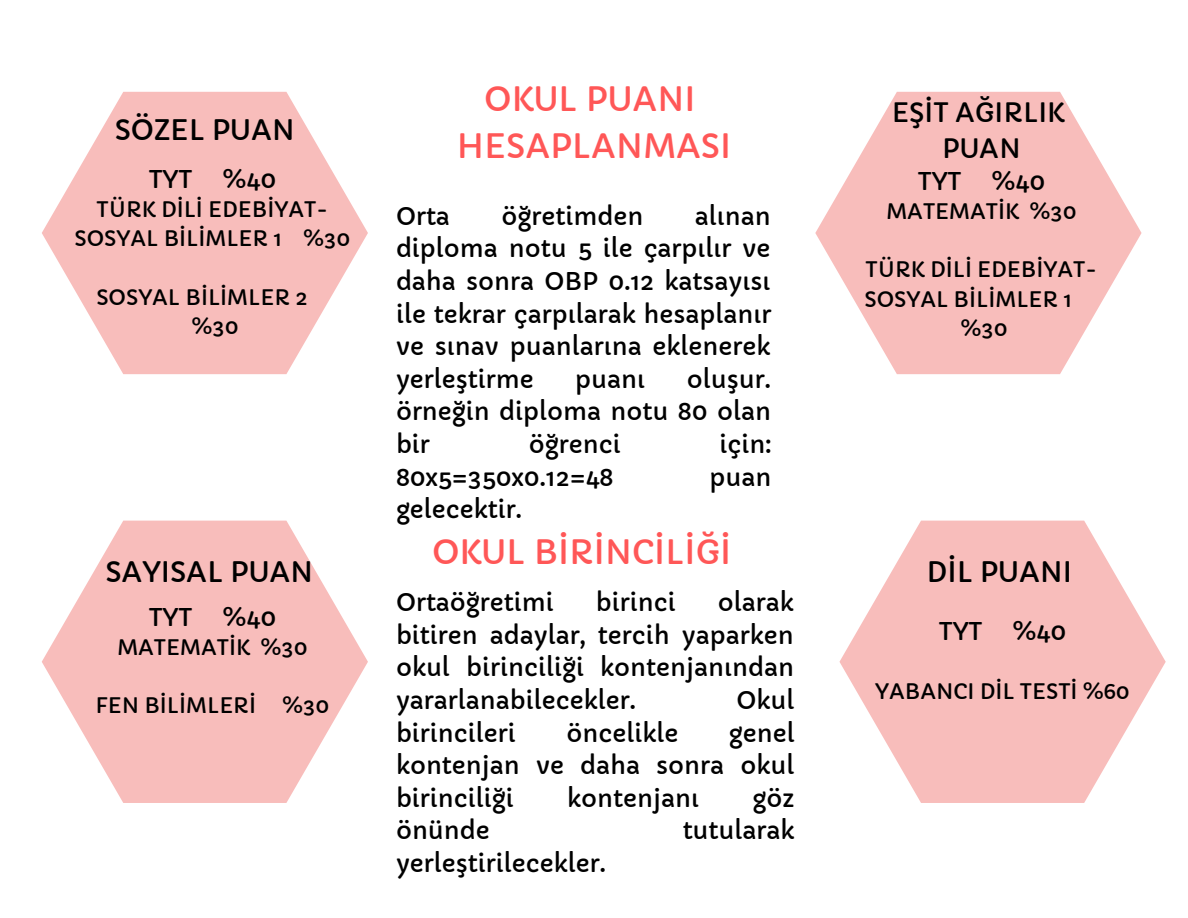
<style>
.page{position:relative;width:1188px;height:918px;background:#fff}
.page>*{position:absolute;margin:0;border:0;box-sizing:border-box;transform-origin:0 0}
.t1{font:33px "Capriola";color:#ff5757}
.t2{font:27.75px "Capriola";color:#000}
.t3{font:26.25px "Capriola";color:#000}
.t4{font:24px/32.7px "Capriola";color:#000;text-align:justify}
.t5{font:21px/29.2px "Capriola";color:#000;text-align:center}
</style>
<div class="page">
<svg style="left:42px;top:92px;width:326px;height:282px;fill:#f8bdbb"></svg>
<svg style="left:42px;top:521px;width:326px;height:282px;fill:#f8bdbb"></svg>
<svg style="left:815px;top:92px;width:327px;height:282px;fill:#f8bdbb"></svg>
<svg style="left:839px;top:521px;width:327px;height:282px;fill:#f8bdbb"></svg>
<p class="t2" style="left:115px;top:113px;width:182px">SÖZEL PUAN</p>
<p class="t4" style="left:149px;top:163px;width:45px">TYT</p>
<p class="t4" style="left:223px;top:163px;width:55px">%40</p>
<p class="t5" style="left:75px;top:195px;width:277px">TÜRK DİLİ EDEBİYAT-<br>SOSYAL BİLİMLER 1 %30</p>
<p class="t5" style="left:192px;top:283px;width:118px;text-align:left;text-indent:-95px">SOSYAL BİLİMLER 2 %30</p>
<p class="t2" style="left:105px;top:555px;width:209px">SAYISAL PUAN</p>
<p class="t4" style="left:149px;top:601px;width:45px">TYT</p>
<p class="t4" style="left:223px;top:601px;width:55px">%40</p>
<p class="t5" style="left:117px;top:633px;width:192px">MATEMATİK %30</p>
<p class="t5" style="left:96px;top:691px;width:162px">FEN BİLİMLERİ</p>
<p class="t5" style="left:282px;top:691px;width:49px">%30</p>
<p class="t1" style="left:484px;top:79px;width:213px">OKUL PUANI</p>
<p class="t1" style="left:457px;top:125px;width:276px">HESAPLANMASI</p>
<p class="t4" style="left:396px;top:200px;width:377px;text-indent:299px">alınan diploma notu 5 ile çarpılır ve daha sonra OBP 0.12 katsayısı ile tekrar çarpılarak hesaplanır ve sınav puanlarına eklenerek yerleştirme</p>
<p class="t4" style="left:396px;top:200px;width:55px">Orta</p>
<p class="t4" style="left:502px;top:200px;width:143px">öğretimden</p>
<p class="t4" style="left:396px;top:363px;width:377px;text-indent:291px">oluşur. örneğin diploma notu 80 olan bir</p>
<p class="t4" style="left:575px;top:363px;width:71px">puanı</p>
<p class="t4" style="left:529px;top:428px;width:93px">öğrenci</p>
<p class="t4" style="left:720px;top:428px;width:53px">için:</p>
<p class="t4" style="left:396px;top:461px;width:219px">80x5=350x0.12=48</p>
<p class="t4" style="left:710px;top:461px;width:63px">puan</p>
<p class="t4" style="left:396px;top:494px;width:127px">gelecektir.</p>
<p class="t1" style="left:432px;top:532px;width:301px">OKUL BİRİNCİLİĞİ</p>
<p class="t4" style="left:396px;top:586px;width:159px">Ortaöğretimi</p>
<p class="t4" style="left:596px;top:586px;width:81px">birinci</p>
<p class="t4" style="left:396px;top:586px;width:400px;text-indent:322px">olarak bitiren adaylar, tercih yaparken okul birinciliği kontenjanından yararlanabilecekler.</p>
<p class="t4" style="left:736px;top:684px;width:60px">Okul</p>
<p class="t4" style="left:396px;top:717px;width:400px;text-indent:333px">genel kontenjan ve daha sonra okul birinciliği</p>
<p class="t4" style="left:396px;top:717px;width:121px">birincileri</p>
<p class="t4" style="left:566px;top:717px;width:113px">öncelikle</p>
<p class="t4" style="left:567px;top:782px;width:133px">kontenjanı</p>
<p class="t4" style="left:752px;top:782px;width:43px">göz</p>
<p class="t4" style="left:396px;top:815px;width:95px">önünde</p>
<p class="t4" style="left:683px;top:815px;width:113px">tutularak</p>
<p class="t4" style="left:396px;top:847px;width:211px">yerleştirilecekler.</p>
<p class="t3" style="left:892px;top:96px;width:174px">EŞİT AĞIRLIK</p>
<p class="t3" style="left:942px;top:132px;width:80px">PUAN</p>
<p class="t4" style="left:918px;top:165px;width:45px">TYT</p>
<p class="t4" style="left:992px;top:165px;width:55px">%40</p>
<p class="t5" style="left:886px;top:197px;width:192px">MATEMATİK %30</p>
<p class="t5" style="left:865px;top:255px;width:234px">TÜRK DİLİ EDEBİYAT-</p>
<p class="t5" style="left:865px;top:285px;width:209px">SOSYAL BİLİMLER 1</p>
<p class="t5" style="left:961px;top:314px;width:49px">%30</p>
<p class="t2" style="left:927px;top:555px;width:147px">DİL PUANI</p>
<p class="t4" style="left:939px;top:616px;width:45px">TYT</p>
<p class="t4" style="left:1013px;top:616px;width:55px">%40</p>
<p class="t5" style="left:875px;top:677px;width:256px">YABANCI DİL TESTİ %60</p>
</div>
